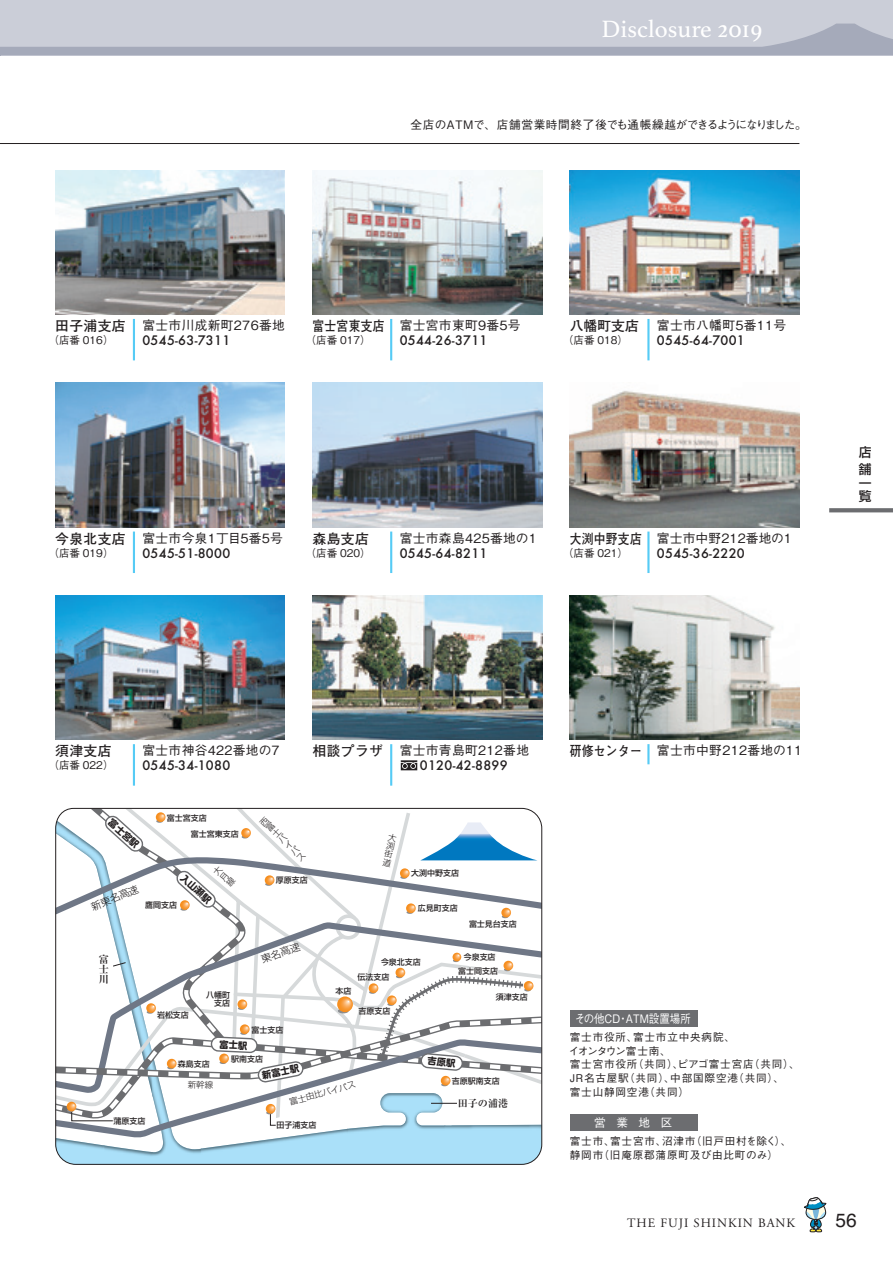
<style>
.page{position:relative;width:893px;height:1263px;background:#fff}
.page>*{position:absolute;margin:0;border:0;box-sizing:border-box;transform-origin:0 0}
.t1{font:25.05px "Athelas";color:#fff}
.t2{font:19.2px "Helvetica";color:#231f20}
.t3{font:13.8px "Futo Go B101 Pr 5 Bold 90 pv RKSJ H";letter-spacing:.025em;color:#231f20}
.t4{font:13.8px "Futo Go B101 Pr 5 Bold 90 pv RKSJ H";letter-spacing:.025em;color:#231f20;scale:.85 1}
.t5{font:500 12.75px "Futura";letter-spacing:.025em;color:#231f20}
.t6{font:12.75px "Gothic BBB Pr 5 Medium 90 pv RKSJ H";letter-spacing:.01em;color:#231f20}
.t7{font:12.75px "Gothic BBB Pr 5 Medium 90 pv RKSJ H";letter-spacing:-.08em;color:#231f20}
.t8{font:12.75px "Adobe Garamond Pro";letter-spacing:.075em;color:#231f20}
.t9{font:12.75px "Gothic BBB Pr 5 Medium 90 pv RKSJ H";letter-spacing:-.16em;color:#231f20}
.t10{font:12.75px "Gothic BBB Pr 5 Medium 90 pv RKSJ H";letter-spacing:-.02em;color:#231f20}
.t11{font:12.75px "Gothic BBB Pr 5 Medium 90 pv RKSJ H";letter-spacing:-.07em;color:#231f20}
.t12{font:12.75px/17.2px "Shin Go Pr 5 Medium 90 pv RKSJ V";color:#231f20}
.t13{font:11.7px "Gothic BBB Pr 5 Medium 90 pv RKSJ H";letter-spacing:-.035em;color:#231f20}
.t14{font:11.7px "Gothic BBB Pr 5 Medium 90 pv RKSJ H";letter-spacing:-.09em;color:#fff;scale:.9 1}
.t15{font:11.7px "Gothic BBB Pr 5 Medium 90 pv RKSJ H";letter-spacing:-.03em;color:#fff}
.t16{font:10.65px/13.8px "Gothic BBB Pr 5 Medium 90 pv RKSJ H";letter-spacing:.075em;color:#231f20}
.t17{font:10.65px "Gothic BBB Pr 6 Medium 90 pv RKSJ H";color:#231f20}
.t18{font:10.05px "Shin Go Pr 5 Light 90 pv RKSJ H";color:#231f20}
.t19{font:10.05px "Ryumin Pr 5 Bold 90 pv RKSJ H";color:#231f20}
.t20{font:10.05px/10.1px "Ryumin Pr 5 Bold 90 pv RKSJ V";color:#231f20;text-align:justify}
.t21{font:9.3px "Shin M Go Pro Bold 90 pv RKSJ H";color:#231f20}
.t22{font:8.55px "Shin Go Pr 5 Light 90 pv RKSJ H";color:#231f20}
.t23{font:8.55px/8.6px "Shin Go Pr 5 Light 90 pv RKSJ V";color:#231f20;text-align:justify}
.t24{font:8.1px "Shin Go Pr 5 Medium 90 pv RKSJ H";color:#231f20}
.t25{font:7.95px/15.3px "Shin Go Pr 5 Medium 90 pv RKSJ H";color:#231f20}
.s1{font-family:"Futo Go B101 Pr 5 Bold 90 pv RKSJ H";font-size:13.8px}
</style>
<div class="page">
<img style="left:0;top:0;width:893px;height:1233px">
<svg style="left:56px;top:808px;width:486px;height:318px"></svg>
<h1 class="t1" style="left:602px;top:9px;width:162px">Disclosure 2019</h1>
<p class="t13" style="left:411px;top:116px;width:398px">全店のＡＴＭで、店舗営業時間終了後でも通帳繰越ができるようになりました。</p>
<p class="t3" style="left:55px;top:315px;width:72px">田子浦支店</p>
<p class="t17" style="left:48px;top:332px;width:67px">（店番 016）</p>
<p class="t6" style="left:142px;top:315px;width:144px">富士市川成新町２７６番地</p>
<p class="t5" style="left:142px;top:332px;width:89px">0545-63-7311</p>
<p class="t4" style="left:313px;top:315px;width:86px">富士宮東支店</p>
<p class="t17" style="left:306px;top:332px;width:67px">（店番 017）</p>
<p class="t6" style="left:400px;top:315px;width:122px">富士宮市東町９番５号</p>
<p class="t5" style="left:400px;top:332px;width:89px">0544-26-3711</p>
<p class="t3" style="left:570px;top:315px;width:71px">八幡町支店</p>
<p class="t17" style="left:563px;top:332px;width:67px">（店番 018）</p>
<p class="t11" style="left:657px;top:315px;width:131px">富士市八幡町５番１１号</p>
<p class="t5" style="left:657px;top:332px;width:89px">0545-64-7001</p>
<p class="t3" style="left:55px;top:527px;width:72px">今泉北支店</p>
<p class="t17" style="left:48px;top:544px;width:67px">（店番 019）</p>
<p class="t9" style="left:142px;top:528px;width:142px">富士市今泉１丁目５番５号</p>
<p class="t5" style="left:142px;top:544px;width:89px">0545-51-8000</p>
<p class="t3" style="left:313px;top:527px;width:58px">森島支店</p>
<p class="t17" style="left:306px;top:544px;width:67px">（店番 020）</p>
<p class="t6" style="left:400px;top:528px;width:138px">富士市森島425番地の1</p>
<p class="t5" style="left:400px;top:544px;width:89px">0545-64-8211</p>
<p class="t4" style="left:570px;top:527px;width:86px">大渕中野支店</p>
<p class="t17" style="left:563px;top:544px;width:67px">（店番 021）</p>
<p class="t10" style="left:657px;top:528px;width:139px">富士市中野２１２番地の１</p>
<p class="t5" style="left:657px;top:544px;width:89px">0545-36-2220</p>
<p class="t12" style="left:859px;top:442px;width:14px">店舗</p>
<p class="t12" style="left:859px;top:475px;width:14px;line-height:13.6px">一覧</p>
<p class="t3" style="left:55px;top:740px;width:58px">須津支店</p>
<p class="t17" style="left:48px;top:757px;width:67px">（店番 022）</p>
<p class="t6" style="left:142px;top:740px;width:141px">富士市神谷４２２番地の７</p>
<p class="t5" style="left:142px;top:757px;width:89px">0545-34-1080</p>
<p class="t3" style="left:313px;top:740px;width:72px">相談プラザ</p>
<p class="t7" style="left:570px;top:740px;width:236px"><span class="s1">研修センター</span> 富士市中野２１２番地の１１</p>
<p class="t6" style="left:400px;top:740px;width:131px">富士市青島町２１２番地</p>
<p class="t5" style="left:420px;top:757px;width:89px">0120-42-8899</p>
<p class="t21" style="left:115px;top:815px;width:39px;rotate:42deg">富士宮駅</p>
<p class="t25" style="left:167px;top:809px;width:41px">富士宮支店</p>
<p class="t25" style="left:191px;top:825px;width:49px">富士宮東支店</p>
<p class="t21" style="left:187px;top:871px;width:39px;rotate:42deg">入山瀬駅</p>
<p class="t18" style="left:88px;top:900px;width:52px;rotate:-23deg">新東名高速</p>
<p class="t25" style="left:145px;top:897px;width:33px">鷹岡支店</p>
<p class="t23" style="left:258px;top:821px;width:6px;rotate:-46deg">西富士バイパス</p>
<p class="t25" style="left:276px;top:872px;width:33px">厚原支店</p>
<p class="t23" style="left:389px;top:831px;width:6px;rotate:13deg">大渕街道</p>
<p class="t25" style="left:411px;top:864px;width:49px">大渕中野支店</p>
<p class="t25" style="left:418px;top:899px;width:41px">広見町支店</p>
<p class="t25" style="left:469px;top:916px;width:49px">富士見台支店</p>
<p class="t20" style="left:99px;top:953px;width:11px">富士川</p>
<p class="t18" style="left:259px;top:951px;width:42px;rotate:-19deg">東名高速</p>
<p class="t25" style="left:358px;top:953px;width:65px;text-indent:23px">今泉北支店伝法支店</p>
<p class="t24" style="left:464px;top:950px;width:34px">今泉支店</p>
<p class="t25" style="left:458px;top:963px;width:41px">富士岡支店</p>
<p class="t25" style="left:114px;top:1112px;width:33px">蒲原支店</p>
<p class="t25" style="left:157px;top:1006px;width:33px">岩松支店</p>
<p class="t25" style="left:206px;top:986px;width:25px">八幡町</p>
<p class="t25" style="left:335px;top:983px;width:17px">本店</p>
<p class="t25" style="left:206px;top:995px;width:25px">　支店</p>
<p class="t25" style="left:252px;top:1021px;width:33px">富士支店</p>
<p class="t25" style="left:358px;top:1003px;width:33px">吉原支店</p>
<p class="t25" style="left:178px;top:1056px;width:33px">森島支店</p>
<p class="t22" style="left:188px;top:1077px;width:27px">新幹線</p>
<p class="t25" style="left:231px;top:1051px;width:33px">駅南支店</p>
<p class="t21" style="left:261px;top:1068px;width:39px;rotate:-11deg">新富士駅</p>
<p class="t22" style="left:288px;top:1095px;width:70px;rotate:-15deg">富士由比バイパス</p>
<p class="t25" style="left:276px;top:1116px;width:41px">田子浦支店</p>
<p class="t25" style="left:496px;top:989px;width:33px">須津支店</p>
<p class="t25" style="left:452px;top:1072px;width:49px">吉原駅南支店</p>
<p class="t19" style="left:458px;top:1095px;width:52px">田子の浦港</p>
<p class="t14" style="left:575px;top:1009px;width:131px">その他ＣＤ・ＡＴＭ設置場所</p>
<p class="t16" style="left:569px;top:1029px;width:232px">富士市役所、富士市立中央病院、<br>イオンタウン富士南、<br>富士宮市役所（共同）、ピアゴ富士宮店（共同）、<br>JR名古屋駅（共同）、中部国際空港（共同）、<br>富士山静岡空港（共同）</p>
<p class="t16" style="left:570px;top:1133px;width:223px">富士市、富士宮市、沼津市（旧戸田村を除く）、静岡市（旧庵原郡蒲原町及び由比町のみ）</p>
<p class="t15" style="left:594px;top:1113px;width:80px">営業地区</p>
<p class="t8" style="left:627px;top:1216px;width:169px">THE FUJI SHINKIN BANK</p>
<h2 class="t2" style="left:836px;top:1206px;width:23px">56</h2>
</div>
